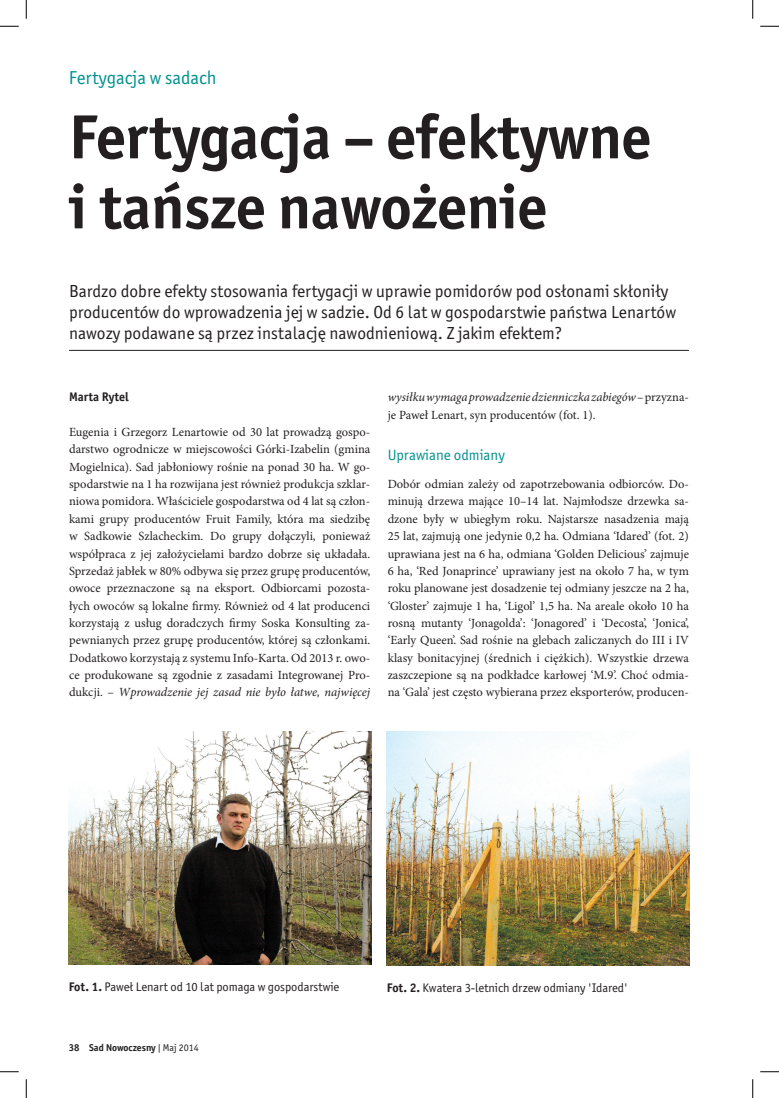
<style>
.page{position:relative;width:779px;height:1098px;background:#fff}
.page>*{position:absolute;margin:0;border:0;box-sizing:border-box;transform-origin:0 0}
.t1{font:700 62.5px/70px "Officina Sans ITC Pro";letter-spacing:-.01em;color:#231f20}
.t2{font:18.75px "Officina Sans ITC Pro";color:#00918e}
.t3{font:17.5px/21.2px "Officina Sans ITC Pro";color:#231f20}
.t4{font:15px "Officina Sans ITC Pro";color:#00918e}
.t5{font:12.5px/17.4px "Minion Pro";color:#231f20;text-align:justify}
.t6{font:12.5px "Officina Sans ITC Pro";letter-spacing:-.005em;color:#231f20}
.t7{font:700 12.5px "Officina Sans ITC Pro";color:#231f20}
.t8{font:700 10px "Officina Sans ITC Pro";color:#231f20}
.s1{font-style:italic}
.s2{font-weight:700}
.s3{font-weight:400}
</style>
<div class="page">
<hr style="left:69px;top:350px;width:620px;height:1px;background:#231f20">
<img style="left:69px;top:731px;width:302px;height:234px">
<img style="left:387px;top:731px;width:302px;height:234px">
<svg style="left:0;top:25px;width:19px;height:2px"></svg>
<svg style="left:760px;top:25px;width:19px;height:2px"></svg>
<svg style="left:0;top:1071px;width:19px;height:1px"></svg>
<svg style="left:760px;top:1071px;width:19px;height:1px"></svg>
<svg style="left:25px;top:0;width:2px;height:19px"></svg>
<svg style="left:25px;top:1079px;width:2px;height:19px"></svg>
<svg style="left:752px;top:0;width:1px;height:19px"></svg>
<svg style="left:752px;top:1079px;width:1px;height:19px"></svg>
<h2 class="t2" style="left:69px;top:67px;width:149px">Fertygacja w sadach</h2>
<h1 class="t1" style="left:69px;top:101px;width:584px">Fertygacja – efektywne i tańsze nawożenie</h1>
<p class="t3" style="left:69px;top:280px;width:608px">Bardzo dobre efekty stosowania fertygacji w uprawie pomidorów pod osłonami skłoniły producentów do wprowadzenia jej w sadzie. Od 6 lat w gospodarstwie państwa Lenartów nawozy podawane są przez instalację nawodnieniową. Z jakim efektem?</p>
<p class="t7" style="left:69px;top:389px;width:61px">Marta Rytel</p>
<p class="t5" style="left:69px;top:423px;width:303px">Eugenia i Grzegorz Lenartowie od 30 lat prowadzą gospo&shy;darstwo ogrodnicze w miejscowości Górki-Izabelin (gmina Mogielnica). Sad jabłoniowy rośnie na ponad 30 ha. W go&shy;spodarstwie na 1 ha rozwijana jest również produkcja szklar&shy;niowa pomidora. Właściciele gospodarstwa od 4 lat są człon&shy;kami grupy producentów Fruit Family, która ma siedzibę w Sadkowie Szlacheckim. Do grupy dołączyli, ponieważ współpraca z jej założycielami bardzo dobrze się układała.<br>Sprzedaż jabłek w 80% odbywa się przez grupę producentów, owoce przeznaczone są na eksport. Odbiorcami pozosta&shy;łych owoców są lokalne firmy. Również od 4 lat producenci korzystają z usług doradczych firmy Soska Konsulting za&shy;pewnianych przez grupę producentów, której są członkami.<br>Dodatkowo korzystają z systemu Info-Karta. Od 2013 r. owo&shy;ce produkowane są zgodnie z zasadami Integrowanej Pro&shy;dukcji. – <span class="s1">Wprowadzenie jej zasad nie było łatwe, najwięcej</span></p>
<p class="t5" style="left:388px;top:389px;width:303px"><span class="s1">wysiłku wymaga prowadzenie dzienniczka zabiegów</span> – przyzna&shy;je Paweł Lenart, syn producentów (fot. 1).</p>
<p class="t4" style="left:388px;top:446px;width:119px">Uprawiane odmiany</p>
<p class="t5" style="left:388px;top:475px;width:303px">Dobór odmian zależy od zapotrzebowania odbiorców. Do&shy;minują drzewa mające 10–14 lat. Najmłodsze drzewka sa&shy;dzone były w ubiegłym roku. Najstarsze nasadzenia mają 25 lat, zajmują one jedynie 0,2 ha. Odmiana ‘Idared’ (fot. 2) uprawiana jest na 6 ha, odmiana ‘Golden Delicious’ zajmuje 6 ha, ‘Red Jonaprince’ uprawiany jest na około 7 ha, w tym roku planowane jest dosadzenie tej odmiany jeszcze na 2 ha, ‘Gloster’ zajmuje 1 ha, ‘Ligol’ 1,5 ha. Na areale około 10 ha rosną mutanty ‘Jonagolda’: ‘Jonagored’ i ‘Decosta’, ‘Jonica’, ‘Early Queen’. Sad rośnie na glebach zaliczanych do III i IV klasy bonitacyjnej (średnich i ciężkich). Wszystkie drzewa zaszczepione są na podkładce karłowej ‘M.9’. Choć odmia&shy;na ‘Gala’ jest często wybierana przez eksporterów, producen-</p>
<p class="t6" style="left:69px;top:980px;width:272px"><span class="s2">Fot. 1.</span> Paweł Lenart od 10 lat pomaga w gospodarstwie</p>
<p class="t6" style="left:387px;top:980px;width:243px"><span class="s2">Fot. 2.</span> Kwatera 3-letnich drzew odmiany 'Idared'</p>
<p class="t8" style="left:69px;top:1041px;width:132px">38 Sad Nowoczesny <span class="s3">| Maj 2014</span></p>
</div>
